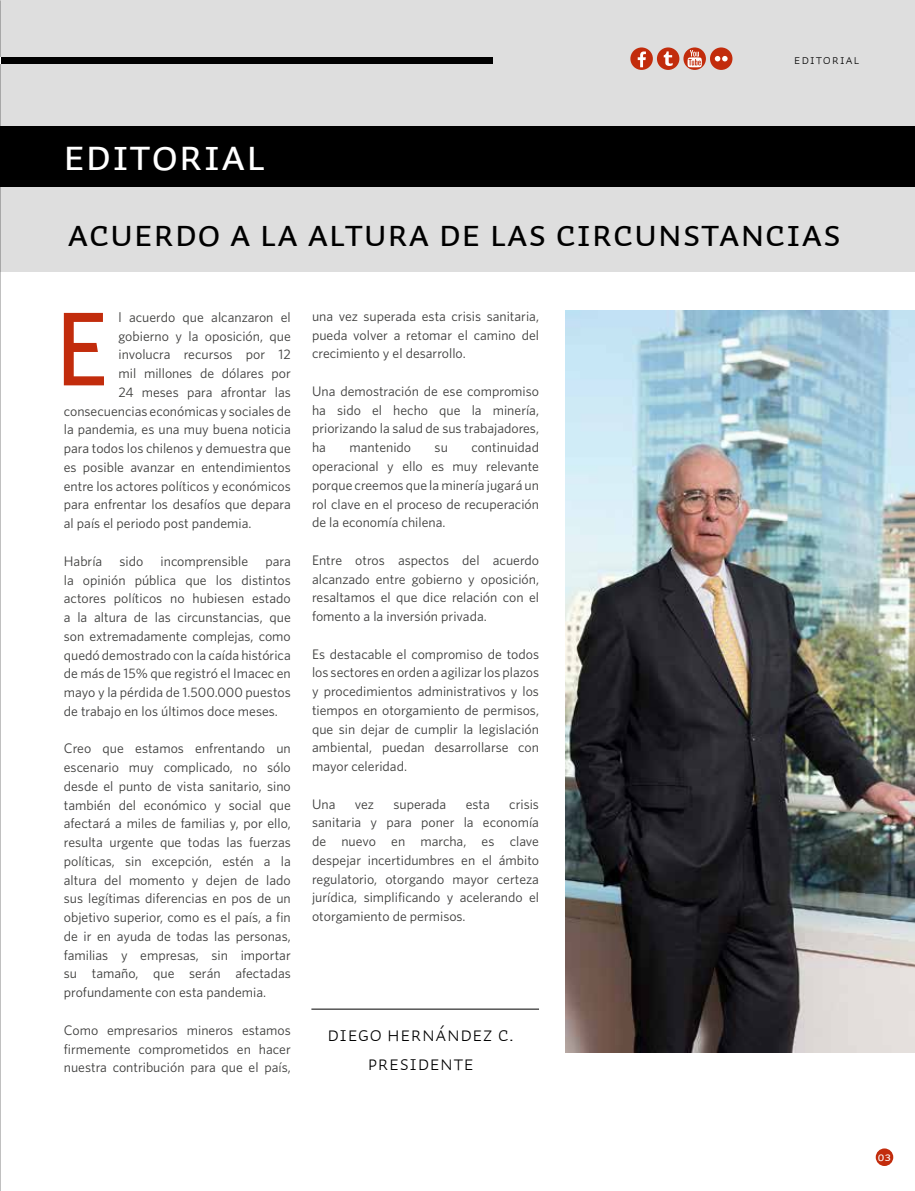
<style>
.page{position:relative;width:915px;height:1191px;background:#fff}
.page>*{position:absolute;margin:0;border:0;box-sizing:border-box;transform-origin:0 0}
.t1{font:45px "Auto 2 Regular Sm Cp";color:#fff}
.t2{font:39px "Auto 2 Regular Sm Cp";color:#000}
.t3{font:21px/28.5px "Auto 2 Light Sm Cp";color:#000;text-align:center}
.t4{font:13.8px/18.8px "Whitney";color:#3c3c3b;text-align:justify}
.t5{font:13.5px "Auto 2 Light Sm Cp";letter-spacing:.05em;color:#000}
.t6{font:12.75px "Auto 2 Regular Sm Cp";color:#fff}
</style>
<div class="page">
<div style="left:0;top:0;width:914px;height:271px;background:#dedede"></div>
<div style="left:0;top:126px;width:914px;height:61px;background:#000"></div>
<div style="left:0;top:57px;width:492px;height:7px;background:#000"></div>
<div style="left:709px;top:47px;width:23px;height:23px;background:#c22c0c;border-radius:50%"></div>
<svg style="left:683px;top:47px;width:22px;height:23px"></svg>
<svg style="left:656px;top:47px;width:23px;height:23px"></svg>
<div style="left:630px;top:47px;width:22px;height:23px;background:#c22c0c;border-radius:50%"></div>
<svg style="left:663px;top:51px;width:9px;height:15px"></svg>
<svg style="left:714px;top:56px;width:13px;height:5px"></svg>
<svg style="left:637px;top:51px;width:8px;height:16px"></svg>
<svg style="left:687px;top:50px;width:14px;height:17px"></svg>
<div style="left:875px;top:1148px;width:17px;height:18px;background:#c22c0c;border-radius:50%"></div>
<hr style="left:311px;top:1008px;width:228px;height:1px;background:#000">
<svg style="left:64px;top:313px;width:40px;height:72px"></svg>
<img style="left:565px;top:311px;width:349px;height:741px">
<p class="t5" style="left:793px;top:51px;width:67px">EDITORIAL</p>
<h1 class="t1" style="left:63px;top:129px;width:204px">EDITORIAL</h1>
<h2 class="t2" style="left:67px;top:210px;width:775px">ACUERDO A LA ALTURA DE LAS CIRCUNSTANCIAS</h2>
<p class="t4" style="left:118px;top:307px;width:174px">l acuerdo que alcanzaron el</p>
<p class="t4" style="left:118px;top:326px;width:174px">gobierno y la oposición, que</p>
<p class="t4" style="left:118px;top:345px;width:174px">involucra recursos por 12</p>
<p class="t4" style="left:118px;top:364px;width:174px">mil millones de dólares por</p>
<p class="t4" style="left:118px;top:382px;width:174px">24 meses para afrontar las</p>
<p class="t4" style="left:64px;top:401px;width:228px">consecuencias económicas y sociales de</p>
<p class="t4" style="left:64px;top:420px;width:228px">la pandemia, es una muy buena noticia</p>
<p class="t4" style="left:64px;top:439px;width:228px">para todos los chilenos y demuestra que</p>
<p class="t4" style="left:64px;top:457px;width:228px">es posible avanzar en entendimientos</p>
<p class="t4" style="left:64px;top:476px;width:228px">entre los actores políticos y económicos</p>
<p class="t4" style="left:64px;top:495px;width:228px">para enfrentar los desafíos que depara</p>
<p class="t4" style="left:64px;top:514px;width:189px">al país el periodo post pandemia.</p>
<p class="t4" style="left:64px;top:551px;width:228px">Habría sido incomprensible para la opinión pública que los distintos actores políticos no hubiesen estado a la altura de las circunstancias, que son extremadamente complejas, como quedó demostrado con la caída histórica de más de 15% que registró el Imacec en mayo y la pérdida de 1.500.000 puestos de trabajo en los últimos doce meses.</p>
<p class="t4" style="left:64px;top:739px;width:228px">Creo que estamos enfrentando un escenario muy complicado, no sólo desde el punto de vista sanitario, sino también del económico y social que afectará a miles de familias y, por ello, resulta urgente que todas las fuerzas políticas, sin excepción, estén a la altura del momento y dejen de lado sus legítimas diferencias en pos de un objetivo superior, como es el país, a fin de ir en ayuda de todas las personas, familias y empresas, sin importar su tamaño, que serán afectadas profundamente con esta pandemia.</p>
<p class="t4" style="left:64px;top:1020px;width:228px">Como empresarios mineros estamos firmemente comprometidos en hacer nuestra contribución para que el país,</p>
<p class="t4" style="left:312px;top:306px;width:228px">una vez superada esta crisis sanitaria, pueda volver a retomar el camino del crecimiento y el desarrollo.</p>
<p class="t4" style="left:312px;top:381px;width:228px">Una demostración de ese compromiso ha sido el hecho que la minería, priorizando la salud de sus trabajadores, ha</p>
<p class="t4" style="left:312px;top:438px;width:228px;text-indent:159px">continuidad operacional y ello es muy relevante porque creemos que la minería jugará un rol clave en el proceso de recuperación de la economía chilena.</p>
<p class="t4" style="left:312px;top:550px;width:228px">Entre otros aspectos del acuerdo alcanzado entre gobierno y oposición, resaltamos el que dice relación con el fomento a la inversión privada.</p>
<p class="t4" style="left:312px;top:644px;width:228px">Es destacable el compromiso de todos los sectores en orden a agilizar los plazos y procedimientos administrativos y los tiempos en otorgamiento de permisos, que sin dejar de cumplir la legislación ambiental, puedan desarrollarse con mayor celeridad.</p>
<p class="t4" style="left:312px;top:794px;width:25px">Una</p>
<p class="t4" style="left:355px;top:794px;width:21px">vez</p>
<p class="t4" style="left:393px;top:794px;width:54px">superada</p>
<p class="t4" style="left:465px;top:794px;width:26px">esta</p>
<p class="t4" style="left:349px;top:438px;width:63px">mantenido</p>
<p class="t4" style="left:434px;top:438px;width:15px">su</p>
<p class="t4" style="left:312px;top:794px;width:228px;text-indent:197px">crisis sanitaria y para poner la economía de nuevo en marcha, es clave despejar incertidumbres en el ámbito regulatorio, otorgando mayor certeza jurídica, simplificando y acelerando el otorgamiento de permisos.</p>
<h3 class="t3" style="left:327px;top:1020px;width:188px">DIEGO HERNÁNDEZ C.<br>PRESIDENTE</h3>
<p class="t6" style="left:877px;top:1149px;width:15px">03</p>
</div>
